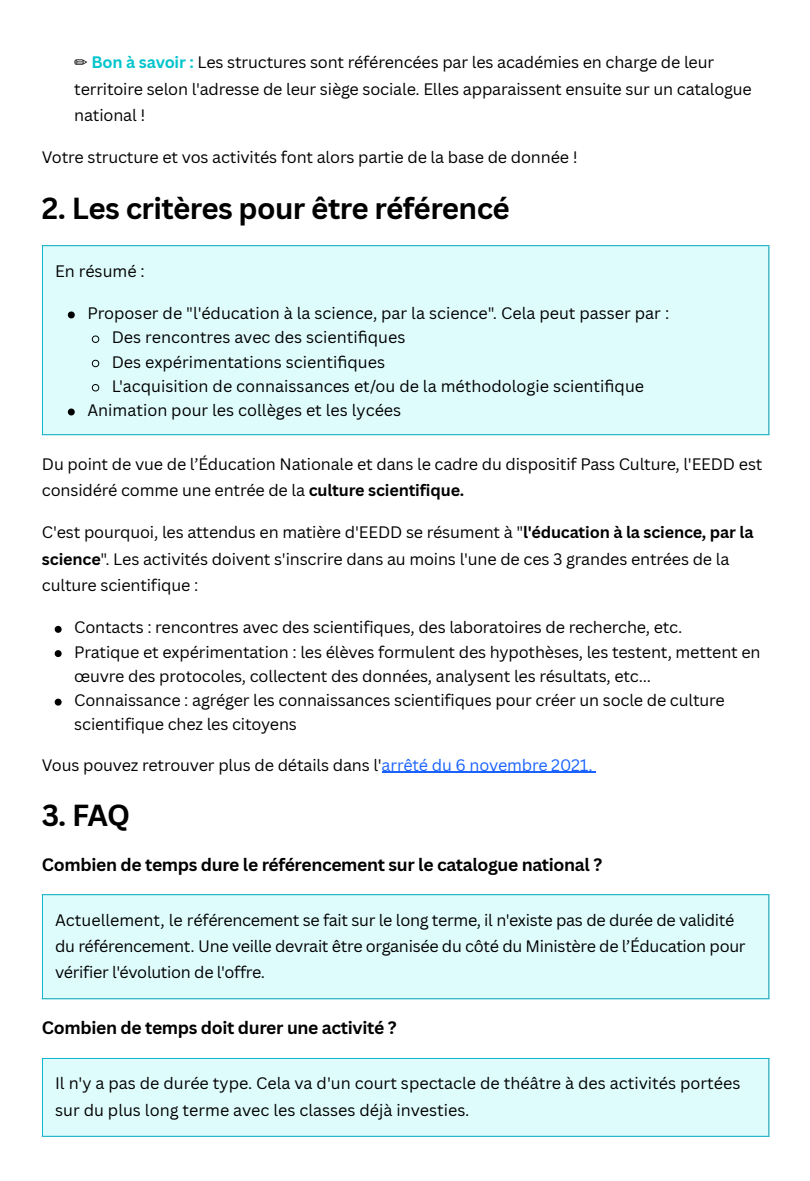
<style>
.page{position:relative;width:810px;height:1181px;background:#fff}
.page>*{position:absolute;margin:0;border:0;box-sizing:border-box;transform-origin:0 0}
.t1{font:700 29.7px "Canva Sans";letter-spacing:-.02em;color:#000}
.t2{font:700 17.55px "Canva Sans";letter-spacing:-.02em;color:#000}
.t3{font:16.2px/26.2px "Canva Sans";letter-spacing:-.01em;color:#000}
.s1{font-family:"DejaVu Sans"}
.s2{font-weight:700;color:#00c4cc}
.s3{font-weight:700}
.s4{color:#1a62ff}
</style>
<div class="page">
<hr style="left:382px;top:772px;width:211px;height:1px;background:#1a62ff">
<div style="left:42px;top:245px;width:727px;height:190px;background:#dffcfc"></div>
<svg style="left:68px;top:311px;width:7px;height:7px"></svg>
<svg style="left:92px;top:335px;width:7px;height:8px"></svg>
<svg style="left:92px;top:359px;width:7px;height:8px"></svg>
<svg style="left:92px;top:384px;width:7px;height:7px"></svg>
<svg style="left:68px;top:408px;width:7px;height:7px"></svg>
<hr style="left:42px;top:246px;width:1px;height:188px;background:#0fb8ce">
<hr style="left:768px;top:246px;width:1px;height:188px;background:#0fb8ce">
<hr style="left:42px;top:245px;width:727px;height:1px;background:#0fb8ce">
<hr style="left:42px;top:434px;width:727px;height:1px;background:#0fb8ce">
<svg style="left:55px;top:626px;width:7px;height:7px"></svg>
<svg style="left:55px;top:650px;width:7px;height:7px"></svg>
<svg style="left:55px;top:698px;width:7px;height:7px"></svg>
<div style="left:42px;top:894px;width:727px;height:105px;background:#dffcfc"></div>
<hr style="left:42px;top:895px;width:1px;height:103px;background:#0fb8ce">
<hr style="left:768px;top:895px;width:1px;height:103px;background:#0fb8ce">
<hr style="left:42px;top:894px;width:727px;height:1px;background:#0fb8ce">
<hr style="left:42px;top:998px;width:727px;height:1px;background:#0fb8ce">
<div style="left:42px;top:1058px;width:727px;height:78px;background:#dffcfc"></div>
<hr style="left:42px;top:1058px;width:1px;height:77px;background:#0fb8ce">
<hr style="left:768px;top:1058px;width:1px;height:77px;background:#0fb8ce">
<hr style="left:42px;top:1057px;width:727px;height:1px;background:#0fb8ce">
<hr style="left:42px;top:1135px;width:727px;height:1px;background:#0fb8ce">
<p class="t3" style="left:74px;top:49px;width:679px"><span class="s1">✏️</span> <span class="s2">Bon à savoir :</span> Les structures sont référencées par les académies en charge de leur territoire selon l'adresse de leur siège sociale. Elles apparaissent ensuite sur un catalogue national !</p>
<p class="t3" style="left:42px;top:144px;width:537px">Votre structure et vos activités font alors partie de la base de donnée !</p>
<p class="t1" style="left:42px;top:187px;width:469px">2. Les critères pour être référencé</p>
<p class="t3" style="left:55px;top:257px;width:91px">En résumé :</p>
<p class="t3" style="left:87px;top:299px;width:583px">Proposer de "l'éducation à la science, par la science". Cela peut passer par :</p>
<p class="t3" style="left:112px;top:324px;width:295px">Des rencontres avec des scientifi ques</p>
<p class="t3" style="left:112px;top:348px;width:275px">Des expérimentations scientifi ques</p>
<p class="t3" style="left:112px;top:372px;width:534px">L'acquisition de connaissances et/ou de la méthodologie scientifi que</p>
<p class="t3" style="left:87px;top:396px;width:315px">Animation pour les collèges et les lycées</p>
<p class="t3" style="left:42px;top:450px;width:722px">Du point de vue de l’Éducation Nationale et dans le cadre du dispositif Pass Culture, l'EEDD est considéré comme une entrée de la <span class="s3">culture scientifique.</span></p>
<p class="t3" style="left:42px;top:519px;width:713px">C'est pourquoi, les attendus en matière d'EEDD se résument à "<span class="s3">l'éducation à la science, par la science</span>". Les activités doivent s'inscrire dans au moins l'une de ces 3 grandes entrées de la culture scientifique :</p>
<p class="t3" style="left:74px;top:614px;width:609px">Contacts : rencontres avec des scientifiques, des laboratoires de recherche, etc.</p>
<p class="t3" style="left:74px;top:639px;width:688px;line-height:24.3px">Pratique et expérimentation : les élèves formulent des hypothèses, les testent, mettent en œuvre des protocoles, collectent des données, analysent les résultats, etc...</p>
<p class="t3" style="left:74px;top:687px;width:652px;line-height:24.3px">Connaissance : agréger les connaissances scientifiques pour créer un socle de culture scientifique chez les citoyens</p>
<p class="t3" style="left:42px;top:751px;width:552px">Vous pouvez retrouver plus de détails dans l'<span class="s4">arrêté du 6 novembre 2021.</span></p>
<p class="t1" style="left:42px;top:794px;width:90px">3. FAQ</p>
<p class="t2" style="left:42px;top:852px;width:562px">Combien de temps dure le référencement sur le catalogue national ?</p>
<p class="t3" style="left:55px;top:906px;width:692px">Actuellement, le référencement se fait sur le long terme, il n'existe pas de durée de validité du référencement. Une veille devrait être organisée du côté du Ministère de l’Éducation pour vérifier l'évolution de l'offre.</p>
<p class="t2" style="left:42px;top:1014px;width:356px">Combien de temps doit durer une activité ?</p>
<p class="t3" style="left:55px;top:1069px;width:687px">Il n'y a pas de durée type. Cela va d'un court spectacle de théâtre à des activités portées sur du plus long terme avec les classes déjà investies.</p>
</div>
